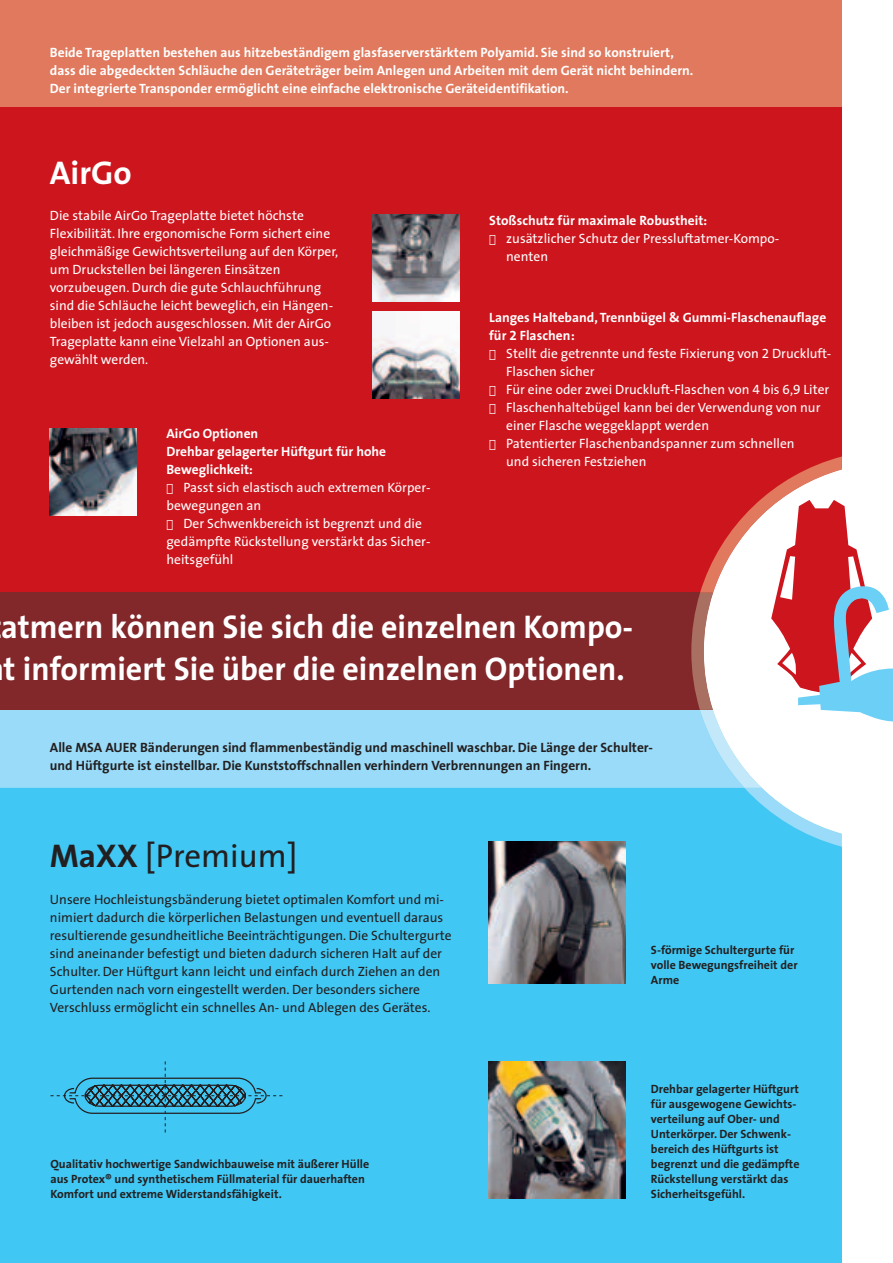
<style>
.page{position:relative;width:893px;height:1263px;background:#fff}
.page>*{position:absolute;margin:0;border:0;box-sizing:border-box;transform-origin:0 0}
.t1{font:700 33px/42px "The Sans Spezial";color:#fff}
.t2{font:33px "The Sans Spezial";color:#231f20}
.t3{font:13.5px/18px "The Sans Spezial";color:#fff}
.t4{font:700 13.5px/18px "The Sans Spezial";color:#fff}
.t5{font:13.5px/18px "The Sans Spezial";color:#231f20}
.t6{font:700 13.5px/18px "The Sans Spezial";color:#231f20}
.t7{font:700 12px/15px "The Sans Spezial";color:#231f20}
.s1{font-weight:700}
</style>
<div class="page">
<div style="left:0;top:0;width:842px;height:593px;background:#cd151d"></div>
<div style="left:0;top:710px;width:841px;height:553px;background:#40c7f4"></div>
<div style="left:0;top:710px;width:691px;height:78px;background:#99dbf8"></div>
<div style="left:0;top:593px;width:842px;height:117px;background:#82272a"></div>
<div style="left:0;top:0;width:842px;height:107px;background:#e0795d"></div>
<svg style="left:691px;top:456px;width:201px;height:397px"></svg>
<svg style="left:50px;top:1062px;width:233px;height:71px"></svg>
<img style="left:50px;top:429px;width:87px;height:87px">
<img style="left:372px;top:214px;width:87px;height:87px">
<img style="left:372px;top:312px;width:87px;height:87px">
<img style="left:489px;top:841px;width:136px;height:143px">
<img style="left:489px;top:1062px;width:136px;height:136px">
<p class="t4" style="left:50px;top:45px;width:645px">Beide Trageplatten bestehen aus hitzebeständigem glasfaserverstärktem Polyamid. Sie sind so konstruiert, dass die abgedeckten Schläuche den Geräteträger beim Anlegen und Arbeiten mit dem Gerät nicht behindern.<br>Der integrierte Transponder ermöglicht eine einfache elektronische Geräteidentifikation.</p>
<h1 class="t1" style="left:50px;top:155px;width:83px">AirGo</h1>
<p class="t3" style="left:50px;top:208px;width:290px">Die stabile AirGo Trageplatte bietet höchste Flexibilität. Ihre ergonomische Form sichert eine gleichmäßige Gewichtsverteilung auf den Körper, um Druckstellen bei längeren Einsätzen vorzubeugen. Durch die gute Schlauchführung sind die Schläuche leicht beweglich, ein Hängen&shy;bleiben ist jedoch ausgeschlossen. Mit der AirGo Trageplatte kann eine Vielzahl an Optionen aus&shy;gewählt werden.</p>
<p class="t4" style="left:166px;top:426px;width:221px">AirGo Optionen<br>Drehbar gelagerter Hüftgurt für hohe<br>Beweglichkeit:</p>
<p class="t3" style="left:166px;top:480px;width:266px;text-indent:17px">Passt sich elastisch auch extremen Körper - bewegungen an</p>
<p class="t3" style="left:166px;top:516px;width:265px;text-indent:17px">Der Schwenkbereich ist begrenzt und die gedämpfte Rückstellung verstärkt das Sicher&shy;heitsgefühl</p>
<p class="t4" style="left:489px;top:212px;width:220px">Stoßschutz für maximale Robustheit:</p>
<p class="t3" style="left:506px;top:230px;width:275px">zusätzlicher Schutz der Pressluftatmer-Kompo&shy;nenten</p>
<p class="t4" style="left:489px;top:310px;width:339px">Langes Halteband, Trennbügel &amp; Gummi-Flaschenauflage für 2 Flaschen:</p>
<p class="t3" style="left:506px;top:346px;width:327px">Stellt die getrennte und feste Fixierung von 2 Druckluft-Flaschen sicher<br>Für eine oder zwei Druckluft-Flaschen von 4 bis 6,9 Liter Flaschenhaltebügel kann bei der Verwendung von nur einer Flasche weggeklappt werden<br>Patentierter Flaschenbandspanner zum schnellen<br>und sicheren Festziehen</p>
<h1 class="t1" style="left:1px;top:609px;width:633px">atmern können Sie sich die einzelnen Kompo&shy;t informiert Sie über die einzelnen Optionen.</h1>
<p class="t6" style="left:50px;top:740px;width:605px">Alle MSA AUER Bänderungen sind flammenbeständig und maschinell waschbar. Die Länge der Schulter&shy;und Hüftgurte ist einstellbar. Die Kunststoffschnallen verhindern Verbrennungen an Fingern.</p>
<h1 class="t2" style="left:50px;top:843px;width:249px"><span class="s1">MaXX</span> [Premium]</h1>
<p class="t5" style="left:50px;top:892px;width:403px">Unsere Hochleistungsbänderung bietet optimalen Komfort und mi - nimiert dadurch die körperlichen Belastungen und eventuell daraus resultierende gesundheitliche Beeinträchtigungen. Die Schultergurte sind aneinander befestigt und bieten dadurch sicheren Halt auf der Schulter. Der Hüftgurt kann leicht und einfach durch Ziehen an den Gurtenden nach vorn eingestellt werden. Der besonders sichere Verschluss ermöglicht ein schnelles An- und Ablegen des Gerätes.</p>
<p class="t7" style="left:51px;top:1158px;width:320px">Qualitativ hochwertige Sandwichbauweise mit äußerer Hülle aus Protex® und synthetischem Füllmaterial für dauerhaften<br>Komfort und extreme Widerstandsfähigkeit.</p>
<p class="t7" style="left:651px;top:943px;width:148px">S-förmige Schultergurte für volle Bewegungsfreiheit der<br>Arme</p>
<p class="t7" style="left:651px;top:1083px;width:150px">Drehbar gelagerter Hüftgurt für ausgewogene Gewichts - verteilung auf Ober- und<br>Unterkörper. Der Schwenk - bereich des Hüftgurts ist begrenzt und die gedämpfte<br>Rückstellung verstärkt das<br>Sicherheitsgefühl.</p>
</div>
